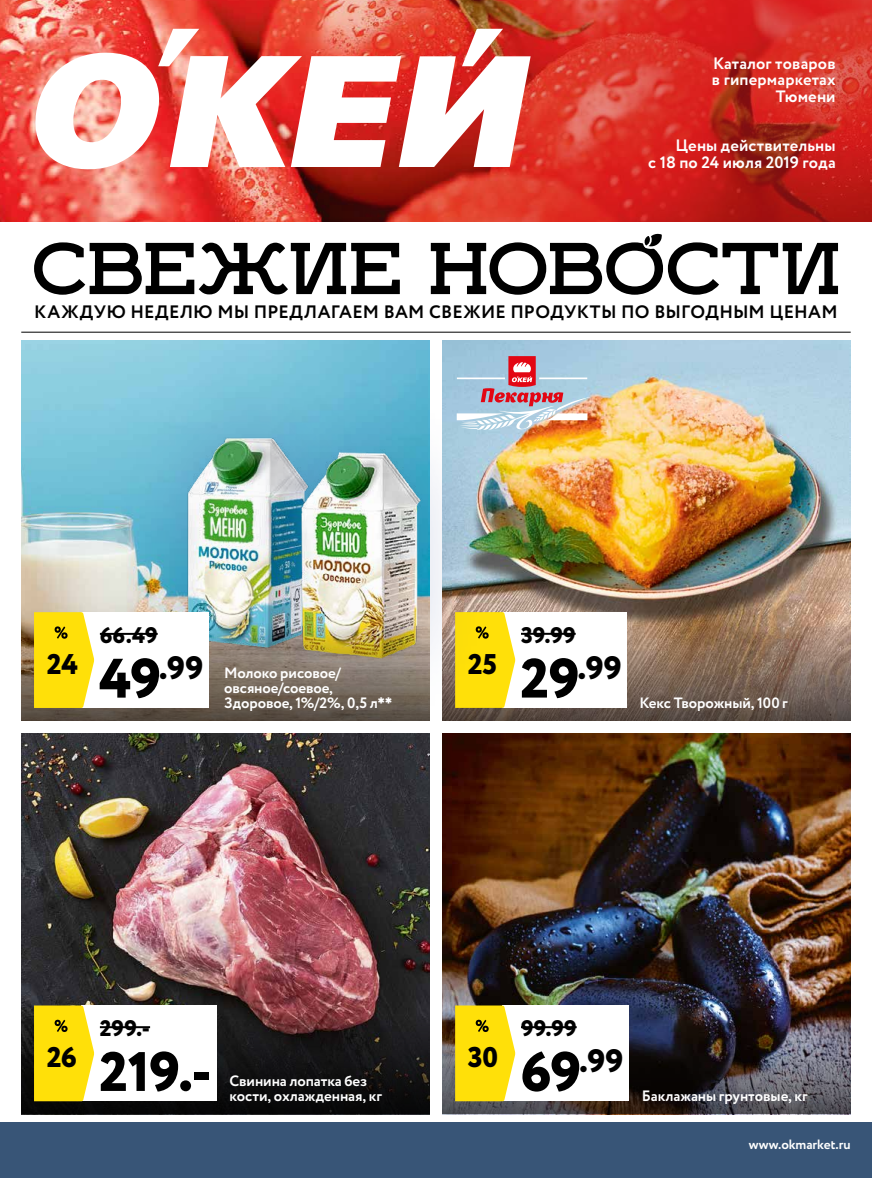
<style>
.page{position:relative;width:872px;height:1178px;background:#fff}
.page>*{position:absolute;margin:0;border:0;box-sizing:border-box;transform-origin:0 0}
.t1{font:69px "Ikra Slab";letter-spacing:.005em;color:#000}
.t2{font:800 55.5px "Circe";color:#000}
.t3{font:800 32.4px "Circe";color:#000}
.t4{font:800 28.5px "Circe";letter-spacing:-.01em;color:#000}
.t5{font:800 22.5px "Circe";letter-spacing:.005em;color:#000}
.t6{font:700 18px "Circe";letter-spacing:.015em;color:#000}
.t7{font:700 16.5px/16.5px "Circe";letter-spacing:.01em;color:#fff;text-align:right}
.t8{font:700 15px/15px "Circe";letter-spacing:-.005em;color:#fff}
.t9{font:700 13.5px "Circe";letter-spacing:-.005em;color:#fff}
.s1{font-size:55.5px}
.s2{font-family:"DIN Pro";font-weight:900}
</style>
<div class="page">
<div style="left:0;top:1123px;width:872px;height:55px;background:#385577"></div>
<img style="left:442px;top:733px;width:408px;height:282px">
<img style="left:442px;top:1015px;width:408px;height:99px">
<div style="left:502px;top:1005px;width:127px;height:96px;background:#fff"></div>
<hr style="left:521px;top:1026px;width:55px;height:2px;background:#000">
<svg style="left:455px;top:1005px;width:60px;height:96px;background:#fade1e"></svg>
<img style="left:21px;top:733px;width:408px;height:282px">
<img style="left:442px;top:340px;width:408px;height:282px">
<svg style="left:487px;top:622px;width:363px;height:99px;background:#7f6757"></svg>
<div style="left:502px;top:612px;width:124px;height:96px;background:#fff"></div>
<hr style="left:521px;top:633px;width:54px;height:2px;background:#000">
<svg style="left:487px;top:612px;width:28px;height:96px"></svg>
<svg style="left:457px;top:356px;width:134px;height:74px;background:#bfaeb7"></svg>
<img style="left:21px;top:340px;width:408px;height:282px">
<div style="left:116px;top:368px;width:260px;height:348px;background:#455b9f;opacity:.3"></div>
<img style="left:169px;top:419px;width:61px;height:203px">
<div style="left:230px;top:383px;width:257px;height:343px;background:#455b9f;opacity:.3"></div>
<img style="left:290px;top:432px;width:139px;height:190px">
<img style="left:21px;top:622px;width:408px;height:99px">
<div style="left:81px;top:612px;width:127px;height:96px;background:#fff"></div>
<hr style="left:100px;top:633px;width:58px;height:2px;background:#000">
<svg style="left:34px;top:612px;width:60px;height:96px;background:#fbdf1f"></svg>
<img style="left:0;top:0;width:169px;height:221px">
<svg style="left:169px;top:0;width:703px;height:222px;background:#cc3127"></svg>
<svg style="left:29px;top:29px;width:501px;height:141px"></svg>
<hr style="left:21px;top:332px;width:829px;height:1px;background:#000">
<svg style="left:640px;top:191px;width:26px;height:56px"></svg>
<svg style="left:21px;top:1015px;width:408px;height:99px;background:#181314"></svg>
<div style="left:81px;top:1005px;width:136px;height:96px;background:#fff"></div>
<hr style="left:100px;top:1026px;width:50px;height:2px;background:#000">
<svg style="left:34px;top:1005px;width:60px;height:96px;background:#fade1f"></svg>
<p class="t7" style="left:712px;top:56px;width:125px">Каталог товаров в гипермаркетах<br>Тюмени</p>
<p class="t7" style="left:648px;top:138px;width:189px">Цены действительны<br>с 18 по 24 июля 2019 года</p>
<h1 class="t1" style="left:32px;top:225px;width:809px">СВЕЖИЕ НОВОСТИ</h1>
<p class="t6" style="left:34px;top:300px;width:805px">КАЖДУЮ НЕДЕЛЮ МЫ ПРЕДЛАГАЕМ ВАМ СВЕЖИЕ ПРОДУКТЫ ПО ВЫГОДНЫМ ЦЕНАМ</p>
<h3 class="t4" style="left:47px;top:644px;width:33px">24</h3>
<h3 class="t5" style="left:100px;top:620px;width:59px">66.49</h3>
<h3 class="t3" style="left:99px;top:646px;width:106px"><span class="s1">49</span>.99</h3>
<p class="t8" style="left:224px;top:666px;width:170px">Молоко рисовое/ овсяное/соевое,<br>Здоровое, 1%/2%, 0,5 л<span class="s2">**</span></p>
<h3 class="t4" style="left:468px;top:644px;width:31px">25</h3>
<h3 class="t5" style="left:521px;top:620px;width:56px">39.99</h3>
<h3 class="t3" style="left:520px;top:646px;width:103px"><span class="s1">29</span>.99</h3>
<p class="t8" style="left:639px;top:696px;width:150px">Кекс Творожный, 100 г</p>
<h3 class="t4" style="left:47px;top:1038px;width:32px">26</h3>
<h3 class="t5" style="left:100px;top:1013px;width:52px">299.-</h3>
<h2 class="t2" style="left:99px;top:1034px;width:114px">219.-</h2>
<p class="t8" style="left:229px;top:1074px;width:154px">Свинина лопатка без кости, охлажденная, кг</p>
<h3 class="t4" style="left:468px;top:1038px;width:32px">30</h3>
<h3 class="t5" style="left:521px;top:1013px;width:57px">99.99</h3>
<h3 class="t3" style="left:520px;top:1039px;width:105px"><span class="s1">69</span>.99</h3>
<p class="t8" style="left:642px;top:1089px;width:167px">Баклажаны грунтовые, кг</p>
<p class="t9" style="left:749px;top:1135px;width:103px">www.okmarket.ru</p>
</div>
